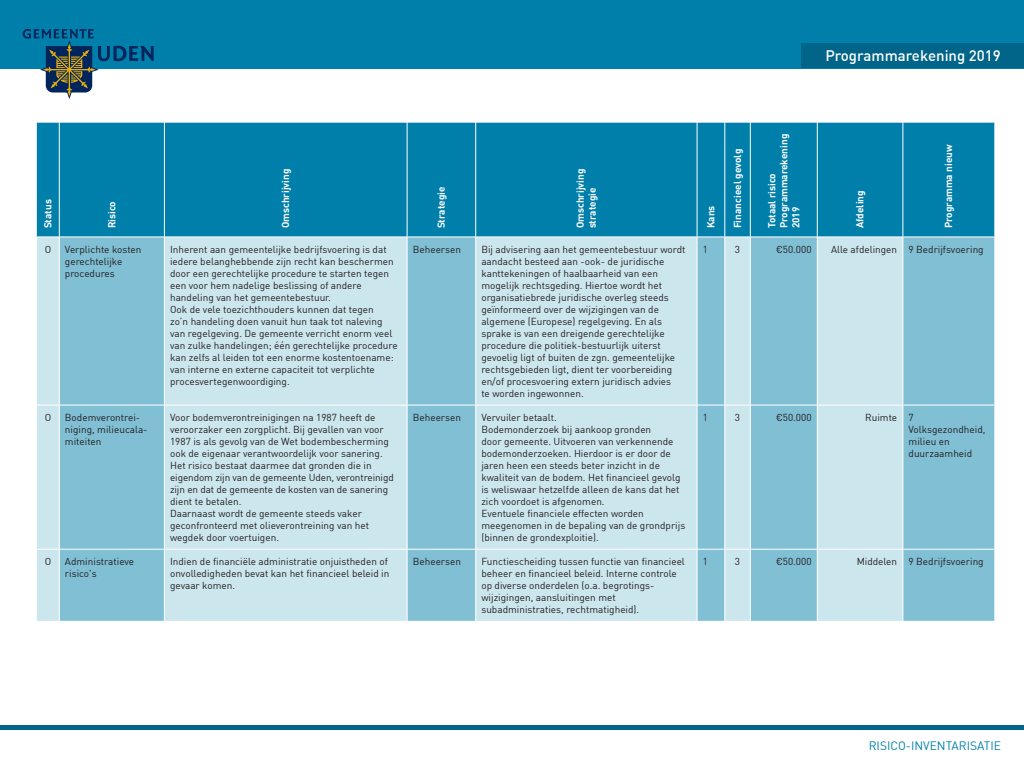
<style>
.page{position:relative;width:1024px;height:768px;background:#fff}
.page>*{position:absolute;margin:0;border:0;box-sizing:border-box;transform-origin:0 0}
.t1{font:500 15px "DIN";color:#fff}
.t2{font:12px "DIN";color:#007faa}
.Body{font:10px/12px "DIN";color:#231f20}
.Body-2{font:700 10px/12px "DIN";color:#fff}
</style>
<div class="page">
<hr style="left:0;top:726px;width:1024px;height:4px;background:#016589">
<div style="left:0;top:0;width:1024px;height:68px;background:#007faa"></div>
<div style="left:801px;top:43px;width:223px;height:25px;background:#016589"></div>
<svg style="left:23px;top:29px;width:131px;height:70px"></svg>
<div style="left:37px;top:123px;width:957px;height:114px;background:#007faa"></div>
<div style="left:37px;top:238px;width:22px;height:383px;background:#cce6ee"></div>
<svg style="left:60px;top:238px;width:934px;height:383px;background:#acd5e3"></svg>
<div style="left:818px;top:238px;width:85px;height:383px;background:#cce6ee"></div>
<hr style="left:164px;top:237px;width:1px;height:168px;background:#fff">
<hr style="left:407px;top:237px;width:1px;height:168px;background:#fff">
<hr style="left:475px;top:237px;width:1px;height:168px;background:#fff">
<hr style="left:697px;top:237px;width:1px;height:168px;background:#fff">
<hr style="left:725px;top:237px;width:1px;height:168px;background:#fff">
<hr style="left:750px;top:237px;width:1px;height:168px;background:#fff">
<hr style="left:164px;top:405px;width:1px;height:144px;background:#fff">
<hr style="left:407px;top:405px;width:1px;height:144px;background:#fff">
<hr style="left:475px;top:405px;width:1px;height:144px;background:#fff">
<hr style="left:697px;top:405px;width:1px;height:144px;background:#fff">
<hr style="left:725px;top:405px;width:1px;height:144px;background:#fff">
<hr style="left:750px;top:405px;width:1px;height:144px;background:#fff">
<hr style="left:164px;top:549px;width:1px;height:72px;background:#fff">
<hr style="left:407px;top:549px;width:1px;height:72px;background:#fff">
<hr style="left:475px;top:549px;width:1px;height:72px;background:#fff">
<hr style="left:697px;top:549px;width:1px;height:72px;background:#fff">
<hr style="left:725px;top:549px;width:1px;height:72px;background:#fff">
<hr style="left:750px;top:549px;width:1px;height:72px;background:#fff">
<hr style="left:59px;top:122px;width:1px;height:115px;background:#fff">
<hr style="left:164px;top:122px;width:1px;height:115px;background:#fff">
<hr style="left:407px;top:122px;width:1px;height:115px;background:#fff">
<hr style="left:475px;top:122px;width:1px;height:115px;background:#fff">
<hr style="left:697px;top:122px;width:1px;height:115px;background:#fff">
<hr style="left:725px;top:122px;width:1px;height:115px;background:#fff">
<hr style="left:750px;top:122px;width:1px;height:115px;background:#fff">
<hr style="left:817px;top:122px;width:1px;height:115px;background:#fff">
<hr style="left:903px;top:122px;width:1px;height:115px;background:#fff">
<svg style="left:37px;top:122px;width:22px;height:1px"></svg>
<svg style="left:37px;top:237px;width:22px;height:1px"></svg>
<svg style="left:697px;top:122px;width:53px;height:1px"></svg>
<svg style="left:697px;top:237px;width:53px;height:1px"></svg>
<svg style="left:37px;top:405px;width:22px;height:1px"></svg>
<svg style="left:37px;top:549px;width:22px;height:1px"></svg>
<hr style="left:59px;top:405px;width:105px;height:1px;background:#fff">
<hr style="left:59px;top:549px;width:105px;height:1px;background:#fff">
<hr style="left:164px;top:405px;width:243px;height:1px;background:#fff">
<hr style="left:164px;top:549px;width:243px;height:1px;background:#fff">
<hr style="left:407px;top:405px;width:69px;height:1px;background:#fff">
<hr style="left:407px;top:549px;width:69px;height:1px;background:#fff">
<hr style="left:476px;top:405px;width:221px;height:1px;background:#fff">
<hr style="left:476px;top:549px;width:221px;height:1px;background:#fff">
<svg style="left:697px;top:405px;width:53px;height:1px"></svg>
<svg style="left:697px;top:549px;width:53px;height:1px"></svg>
<hr style="left:750px;top:405px;width:67px;height:1px;background:#fff">
<hr style="left:750px;top:549px;width:67px;height:1px;background:#fff">
<hr style="left:903px;top:405px;width:91px;height:1px;background:#fff">
<hr style="left:903px;top:549px;width:91px;height:1px;background:#fff">
<hr style="left:817px;top:237px;width:1px;height:168px;background:#fff">
<hr style="left:903px;top:237px;width:1px;height:168px;background:#fff">
<hr style="left:817px;top:405px;width:1px;height:144px;background:#fff">
<hr style="left:903px;top:405px;width:1px;height:144px;background:#fff">
<hr style="left:817px;top:549px;width:1px;height:72px;background:#fff">
<hr style="left:903px;top:549px;width:1px;height:72px;background:#fff">
<hr style="left:817px;top:405px;width:86px;height:1px;background:#fff">
<hr style="left:817px;top:549px;width:86px;height:1px;background:#fff">
<p class="Body-2" style="left:42px;top:228px;width:30px;rotate:-90deg">Status</p>
<p class="Body-2" style="left:105px;top:228px;width:29px;rotate:-90deg">Risico</p>
<p class="Body-2" style="left:279px;top:228px;width:61px;rotate:-90deg">Omschrijving</p>
<p class="Body-2" style="left:435px;top:228px;width:43px;rotate:-90deg">Strategie</p>
<p class="Body-2" style="left:574px;top:228px;width:61px;rotate:-90deg">Omschrijving strategie</p>
<h1 class="t1" style="left:825px;top:46px;width:177px">Programmarekening 2019</h1>
<p class="Body-2" style="left:704px;top:228px;width:24px;rotate:-90deg">Kans</p>
<p class="Body-2" style="left:731px;top:228px;width:81px;rotate:-90deg">Financieel gevolg</p>
<p class="Body-2" style="left:765px;top:228px;width:96px;rotate:-90deg">Totaal risico<br>Programmarekening<br>2019</p>
<p class="Body-2" style="left:854px;top:228px;width:40px;rotate:-90deg">Afdeling</p>
<p class="Body-2" style="left:942px;top:228px;width:85px;rotate:-90deg">Programma nieuw</p>
<p class="Body" style="left:45px;top:243px;width:8px">O</p>
<p class="Body" style="left:65px;top:243px;width:78px">Verplichte kosten gerechtelijke procedures</p>
<p class="Body" style="left:170px;top:243px;width:229px">Inherent aan gemeentelijke bedrijfsvoering is dat iedere belanghebbende zijn recht kan beschermen door een gerechtelijke procedure te starten tegen een voor hem nadelige beslissing of andere handeling van het gemeentebestuur.<br>Ook de vele toezichthouders kunnen dat tegen<br>zo’n handeling doen vanuit hun taak tot naleving van regelgeving. De gemeente verricht enorm veel van zulke handelingen; één gerechtelijke procedure kan zelfs al leiden tot een enorme kostentoename: van interne en externe capaciteit tot verplichte procesvertegenwoordiging.</p>
<p class="Body" style="left:413px;top:243px;width:50px">Beheersen</p>
<p class="Body" style="left:481px;top:243px;width:206px">Bij advisering aan het gemeentebestuur wordt aandacht besteed aan -ook- de juridische kanttekeningen of haalbaarheid van een mogelijk rechtsgeding. Hiertoe wordt het organisatiebrede juridische overleg steeds geïnformeerd over de wijzigingen van de algemene (Europese) regelgeving. En als sprake is van een dreigende gerechtelijke procedure die politiek-bestuurlijk uiterst gevoelig ligt of buiten de zgn. gemeentelijke rechtsgebieden ligt, dient ter voorbereiding en/of procesvoering extern juridisch advies<br>te worden ingewonnen.</p>
<p class="Body" style="left:703px;top:243px;width:7px">1</p>
<p class="Body" style="left:735px;top:243px;width:7px">3</p>
<p class="Body" style="left:776px;top:243px;width:37px">€50.000</p>
<p class="Body" style="left:831px;top:243px;width:68px">Alle afdelingen</p>
<p class="Body" style="left:909px;top:243px;width:77px">9 Bedrijfsvoering</p>
<p class="Body" style="left:45px;top:411px;width:8px">O</p>
<p class="Body" style="left:65px;top:411px;width:84px">Bodemverontrei&shy;niging, milieucala&shy;miteiten</p>
<p class="Body" style="left:170px;top:411px;width:225px">Voor bodemverontreinigingen na 1987 heeft de veroorzaker een zorgplicht. Bij gevallen van voor 1987 is als gevolg van de Wet bodembescherming ook de eigenaar verantwoordelijk voor sanering.<br>Het risico bestaat daarmee dat gronden die in eigendom zijn van de gemeente Uden, verontreinigd zijn en dat de gemeente de kosten van de sanering dient te betalen.<br>Daarnaast wordt de gemeente steeds vaker geconfronteerd met olieverontreining van het wegdek door voertuigen.</p>
<p class="Body" style="left:413px;top:411px;width:50px">Beheersen</p>
<p class="Body" style="left:481px;top:411px;width:205px">Vervuiler betaalt.<br>Bodemonderzoek bij aankoop gronden<br>door gemeente. Uitvoeren van verkennende bodemonderzoeken. Hierdoor is er door de jaren heen een steeds beter inzicht in de kwaliteit van de bodem. Het financieel gevolg is weliswaar hetzelfde alleen de kans dat het zich voordoet is afgenomen.<br>Eventuele financiele effecten worden meegenomen in de bepaling van de grondprijs (binnen de grondexploitie).</p>
<p class="Body" style="left:703px;top:411px;width:7px">1</p>
<p class="Body" style="left:735px;top:411px;width:7px">3</p>
<p class="Body" style="left:776px;top:411px;width:37px">€50.000</p>
<p class="Body" style="left:865px;top:411px;width:34px">Ruimte</p>
<p class="Body" style="left:909px;top:411px;width:78px">7<br>Volksgezondheid, milieu en duurzaamheid</p>
<p class="Body" style="left:45px;top:555px;width:8px">O</p>
<p class="Body" style="left:65px;top:555px;width:71px">Administratieve risico's</p>
<p class="Body" style="left:170px;top:555px;width:221px">Indien de financiële administratie onjuistheden of onvolledigheden bevat kan het financieel beleid in gevaar komen.</p>
<p class="Body" style="left:413px;top:555px;width:50px">Beheersen</p>
<p class="Body" style="left:481px;top:555px;width:205px">Functiescheiding tussen functie van financieel beheer en financieel beleid. Interne controle op diverse onderdelen (o.a. begrotings&shy;wijzigingen, aansluitingen met subadministraties, rechtmatigheid).</p>
<p class="Body" style="left:703px;top:555px;width:7px">1</p>
<p class="Body" style="left:735px;top:555px;width:7px">3</p>
<p class="Body" style="left:776px;top:555px;width:37px">€50.000</p>
<p class="Body" style="left:857px;top:555px;width:42px">Middelen</p>
<p class="Body" style="left:909px;top:555px;width:77px">9 Bedrijfsvoering</p>
<p class="t2" style="left:869px;top:739px;width:134px">RISICO-INVENTARISATIE</p>
</div>
